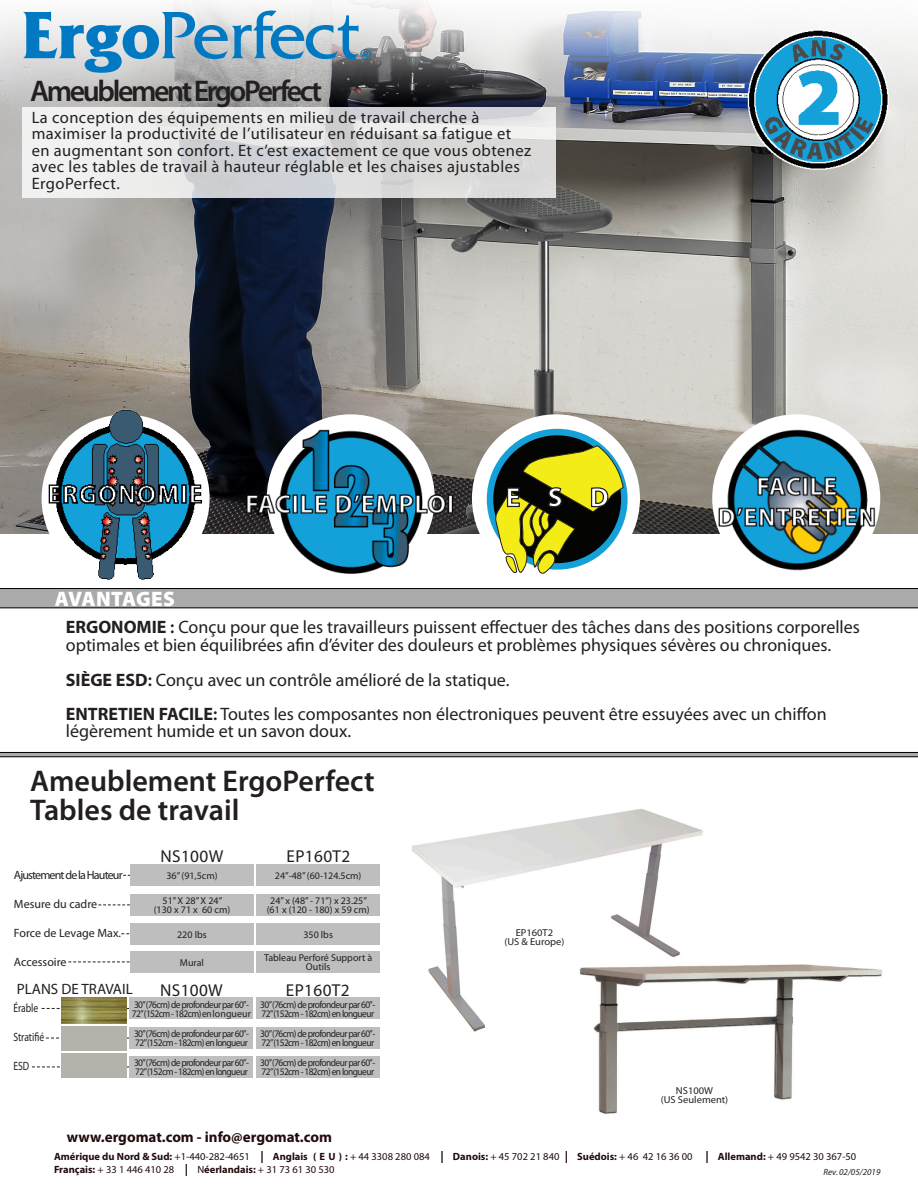
<style>
.page{position:relative;width:918px;height:1188px;background:#fff}
.page>*{position:absolute;margin:0;border:0;box-sizing:border-box;transform-origin:0 0}
.t1{font:600 30px "Myriad Pro";letter-spacing:-.005em;color:#231f20}
.t2{font:600 30px "Myriad Pro";letter-spacing:-.08em;color:#231f20}
.t3{font:900 21px "Myriad Pro";letter-spacing:.005em;color:#fff}
.t4{font:18px/18px "Myriad Pro";color:#231f20}
.t5{font:17.25px "Myriad Pro";letter-spacing:.02em;color:#231f20}
.t6{font:16.5px/16.5px "Myriad Pro";letter-spacing:.025em;color:#231f20}
.t7{font:700 15px "Myriad Pro";color:#210b0d}
.t8{font:15px "Myriad Pro";color:#231f20}
.t9{font:12px "Myriad Pro";letter-spacing:-.005em;color:#231f20}
.t10{font:12px "Myriad Pro";letter-spacing:-.07em;color:#231f20}
.t11{font:12px "Myriad Pro";letter-spacing:-.005em;color:#231f20;scale:.8 1}
.t12{font:10.5px/13.5px "Myriad Pro";color:#210b0d}
.t13{font:10.05px/9px "Myriad Pro";letter-spacing:-.06em;color:#231f20;scale:.94 1}
.t14{font:10.05px/9px "Myriad Pro";color:#231f20;text-align:center}
.t15{font:10.05px "Myriad Pro";letter-spacing:-.06em;color:#231f20}
.t16{font:10.05px "Myriad Pro";color:#231f20;scale:1.04 1}
.t17{font:10.05px "Myriad Pro";letter-spacing:-.06em;color:#231f20;scale:1.04 1}
.t18{font:italic 9px "Myriad Pro";color:#231f20}
.s1{font-weight:700}
.s2{font-weight:600}
.s3{font-weight:700;font-size:12px}
</style>
<div class="page">
<img style="left:0;top:1px;width:918px;height:533px">
<svg style="left:23px;top:107px;width:533px;height:91px"></svg>
<svg style="left:0;top:588px;width:918px;height:20px;background:#9e9e9e"></svg>
<svg style="left:23px;top:11px;width:348px;height:62px;background:#95b8ce"></svg>
<div style="left:472px;top:414px;width:168px;height:168px;background:#fff;border-radius:50%"></div>
<img style="left:46px;top:396px;width:162px;height:197px">
<svg style="left:491px;top:432px;width:135px;height:135px"></svg>
<div style="left:487px;top:429px;width:141px;height:141px;border:6px solid #16a0d8;border-radius:50%"></div>
<svg style="left:495px;top:445px;width:129px;height:129px;background:#868c41"></svg>
<svg style="left:0;top:752px;width:918px;height:5px;background:#707070"></svg>
<svg style="left:98px;top:904px;width:32px;height:1px"></svg>
<svg style="left:68px;top:961px;width:62px;height:1px"></svg>
<div style="left:130px;top:865px;width:124px;height:21px;background:#bebebe"></div>
<div style="left:130px;top:951px;width:124px;height:22px;background:#bebebe"></div>
<div style="left:130px;top:894px;width:124px;height:22px;background:#bebebe"></div>
<div style="left:130px;top:923px;width:124px;height:22px;background:#bebebe"></div>
<div style="left:257px;top:865px;width:123px;height:21px;background:#bebebe"></div>
<div style="left:257px;top:951px;width:123px;height:22px;background:#bebebe"></div>
<div style="left:257px;top:894px;width:123px;height:22px;background:#bebebe"></div>
<div style="left:257px;top:923px;width:123px;height:22px;background:#bebebe"></div>
<svg style="left:42px;top:1008px;width:88px;height:1px"></svg>
<svg style="left:46px;top:1038px;width:84px;height:1px"></svg>
<svg style="left:32px;top:1066px;width:98px;height:1px"></svg>
<div style="left:130px;top:998px;width:123px;height:21px;background:#bebebe"></div>
<div style="left:130px;top:1027px;width:123px;height:22px;background:#bebebe"></div>
<div style="left:130px;top:1056px;width:123px;height:22px;background:#bebebe"></div>
<img style="left:62px;top:998px;width:65px;height:26px">
<div style="left:62px;top:1026px;width:65px;height:24px;background:#b3b3ab"></div>
<div style="left:62px;top:1053px;width:65px;height:24px;background:#b3b3ab"></div>
<div style="left:256px;top:998px;width:124px;height:21px;background:#bebebe"></div>
<div style="left:256px;top:1027px;width:124px;height:22px;background:#bebebe"></div>
<div style="left:256px;top:1056px;width:124px;height:22px;background:#bebebe"></div>
<img style="left:412px;top:808px;width:291px;height:224px">
<img style="left:580px;top:964px;width:302px;height:150px">
<img style="left:219px;top:409px;width:273px;height:183px">
<img style="left:669px;top:414px;width:249px;height:157px">
<img style="left:724px;top:24px;width:187px;height:156px">
<p class="t2" style="left:30px;top:71px;width:293px">Ameublement ErgoPerfect</p>
<p class="t6" style="left:32px;top:109px;width:501px">La conception des équipements en milieu de travail cherche à maximiser la productivité de l’utilisateur en réduisant sa fatigue et en augmentant son confort. Et c’est exactement ce que vous obtenez avec les tables de travail à hauteur réglable et les chaises ajustables ErgoPerfect.</p>
<p class="t3" style="left:55px;top:585px;width:122px">AVANTAGES</p>
<p class="t4" style="left:66px;top:618px;width:796px"><span class="s1">ERGONOMIE</span> <span class="s2">:</span> Conçu pour que les travailleurs puissent effectuer des tâches dans des positions corporelles optimales et bien équilibrées afin d’éviter des douleurs et problèmes physiques sévères ou chroniques.</p>
<p class="t4" style="left:66px;top:671px;width:445px"><span class="s1">SIÈGE ESD</span><span class="s2">:</span> Conçu avec un contrôle amélioré de la statique.</p>
<p class="t4" style="left:66px;top:706px;width:762px;line-height:16.5px"><span class="s1">ENTRETIEN FACILE</span><span class="s2">:</span> Toutes les composantes non électroniques peuvent être essuyées avec un chiffon légèrement humide et un savon doux.</p>
<p class="t1" style="left:30px;top:761px;width:346px">Ameublement ErgoPerfect</p>
<p class="t1" style="left:30px;top:791px;width:211px">Tables de travail</p>
<p class="t5" style="left:161px;top:846px;width:64px">NS100W</p>
<p class="t5" style="left:287px;top:846px;width:65px">EP160T2</p>
<p class="t10" style="left:14px;top:868px;width:110px">Ajustement de la Hauteur</p>
<p class="t9" style="left:14px;top:897px;width:85px">Mesure du cadre</p>
<p class="t9" style="left:14px;top:926px;width:109px">Force de Levage Max.</p>
<p class="t9" style="left:14px;top:954px;width:54px">Accessoire</p>
<p class="t15" style="left:166px;top:870px;width:53px">36” (91,5cm)</p>
<p class="t14" style="left:154px;top:896px;width:78px">51” X 28” X 24” (130 x 71 x 60 cm)</p>
<p class="t15" style="left:177px;top:928px;width:31px">220 lbs</p>
<p class="t15" style="left:180px;top:956px;width:26px">Mural</p>
<p class="t14" style="left:275px;top:871px;width:88px">24”-48” (60-124.5cm)</p>
<p class="t15" style="left:270px;top:895px;width:98px">24” x (48” - 71”) x 23.25”</p>
<p class="t14" style="left:267px;top:905px;width:104px">(61 x (120 - 180) x 59 cm)</p>
<p class="t15" style="left:303px;top:928px;width:31px">350 lbs</p>
<p class="t14" style="left:264px;top:953px;width:110px">Tableau Perforé Support à<br>Outils</p>
<p class="t16" style="left:516px;top:926px;width:38px">EP160T2</p>
<p class="t16" style="left:504px;top:935px;width:59px">(US &amp; Europe)</p>
<p class="t8" style="left:17px;top:980px;width:117px">PLANS DE TRAVAIL</p>
<p class="t5" style="left:160px;top:979px;width:64px">NS100W</p>
<p class="t5" style="left:286px;top:979px;width:65px">EP160T2</p>
<p class="t11" style="left:13px;top:1001px;width:33px">Érable</p>
<p class="t11" style="left:13px;top:1030px;width:40px">Stratifié</p>
<p class="t11" style="left:13px;top:1059px;width:21px">ESD</p>
<p class="t13" style="left:132px;top:1000px;width:128px">30”(76cm) de profondeur par 60”-<br>72”(152cm - 182cm) en longueur</p>
<p class="t13" style="left:134px;top:1029px;width:124px">30”(76cm) de profondeur par 60”-<br>72”(152cm - 182cm) en longueur</p>
<p class="t13" style="left:134px;top:1058px;width:124px">30”(76cm) de profondeur par 60”-<br>72”(152cm - 182cm) en longueur</p>
<p class="t13" style="left:260px;top:1000px;width:124px">30”(76cm) de profondeur par 60”-<br>72”(152cm - 182cm) en longueur</p>
<p class="t13" style="left:260px;top:1029px;width:124px">30”(76cm) de profondeur par 60”-<br>72”(152cm - 182cm) en longueur</p>
<p class="t13" style="left:260px;top:1058px;width:124px">30”(76cm) de profondeur par 60”-<br>72”(152cm - 182cm) en longueur</p>
<p class="t17" style="left:676px;top:1084px;width:37px">NS100W</p>
<p class="t16" style="left:661px;top:1093px;width:66px">(US Seulement)</p>
<p class="t7" style="left:67px;top:1127px;width:267px">www.ergomat.com - info@ergomat.com</p>
<p class="t12" style="left:54px;top:1149px;width:804px"><span class="s1">Amérique du Nord &amp; Sud:</span> +1-440-282-4651 <span class="s3">|</span> <span class="s1">Anglais ( E U ) :</span> + 44 3308 280 084 <span class="s3">|</span> <span class="s1">Danois:</span> + 45 702 21 840 <span class="s3">|</span> <span class="s1">Suédois:</span> + 46 42 16 36 00 <span class="s3">|</span> <span class="s1">Allemand:</span> + 49 9542 30 367-50<br><span class="s1">Français:</span> + 33 1 446 410 28 <span class="s3">|</span> N<span class="s1">éerlandais:</span> + 31 73 61 30 530</p>
<p class="t18" style="left:824px;top:1167px;width:59px">Rev. 02/05/2019</p>
</div>
